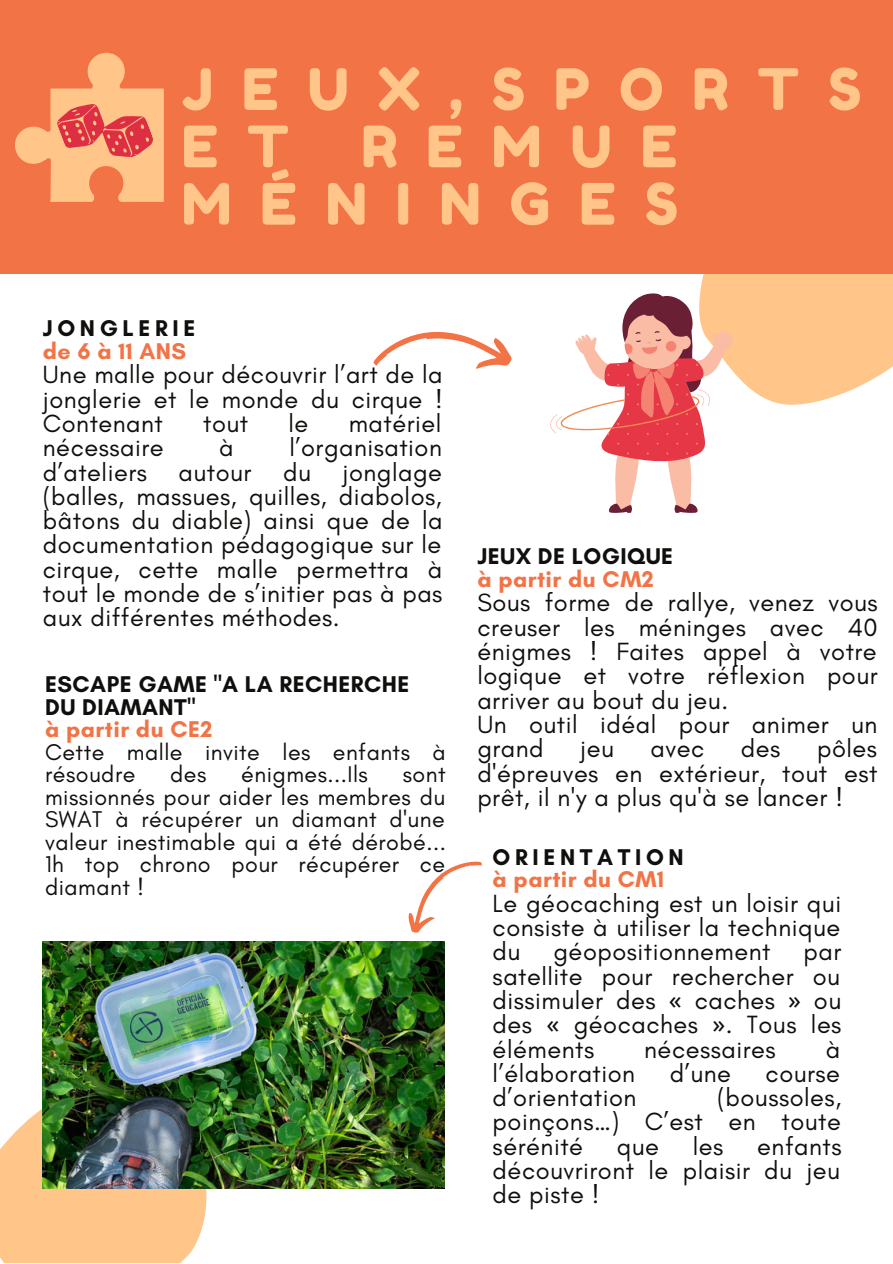
<style>
.page{position:relative;width:893px;height:1264px;background:#fff}
.page>*{position:absolute;margin:0;border:0;box-sizing:border-box;transform-origin:0 0}
.t1{font:57px/57.3px "Fredoka One";letter-spacing:.51em;color:#ffc589}
.t2{font:25.35px/24.3px "Glacial Indifference";letter-spacing:.02em;color:#100f0d;text-align:justify}
.t3{font:23.25px/22.5px "Glacial Indifference";letter-spacing:.02em;color:#100f0d}
.t4{font:700 23.25px/22.5px "Glacial Indifference";letter-spacing:.02em;color:#100f0d}
.t5{font:700 23.25px "Glacial Indifference";letter-spacing:.02em;color:#f27345}
.t6{font:700 23.25px "Glacial Indifference";letter-spacing:.2em;color:#100f0d}
.s1{font-family:"Noto Sans"}
</style>
<div class="page">
<svg style="left:700px;top:274px;width:192px;height:131px;background:#feca94"></svg>
<div style="left:0;top:0;width:892px;height:274px;background:#f27345"></div>
<svg style="left:0;top:1071px;width:221px;height:191px"></svg>
<svg style="left:15px;top:52px;width:149px;height:150px"></svg>
<img style="left:43px;top:941px;width:401px;height:247px">
<svg style="left:408px;top:861px;width:74px;height:71px"></svg>
<svg style="left:373px;top:331px;width:139px;height:38px"></svg>
<svg style="left:550px;top:293px;width:183px;height:220px"></svg>
<h1 class="t1" style="left:182px;top:60px;width:681px">JEUX,SPORTS<br>E T</h1>
<h1 class="t1" style="left:182px;top:118px;width:497px;text-align:right">REMUE<br>MÉNINGES</h1>
<p class="t6" style="left:43px;top:314px;width:154px">JONGLERIE</p>
<p class="t5" style="left:43px;top:337px;width:145px">de 6 à 11 ANS</p>
<p class="t2" style="left:43px;top:363px;width:401px">Une malle pour découvrir l’art de la jonglerie et le monde du cirque !<br>Contenant</p>
<p class="t2" style="left:203px;top:412px;width:47px">tout</p>
<p class="t2" style="left:288px;top:412px;width:21px">le</p>
<p class="t2" style="left:349px;top:412px;width:94px">matériel</p>
<p class="t2" style="left:43px;top:436px;width:401px;text-indent:246px">l’organisation d’ateliers autour du jonglage (balles, massues, quilles, diabolos, bâtons du diable) ainsi que de la documentation pédagogique sur le cirque, cette malle permettra à tout le monde de s’initier pas à pas aux différentes méthodes.</p>
<p class="t2" style="left:43px;top:436px;width:122px">nécessaire</p>
<p class="t2" style="left:219px;top:436px;width:16px">à</p>
<p class="t4" style="left:45px;top:673px;width:365px">ESCAPE GAME "A LA RECHERCHE<br>DU DIAMANT"</p>
<p class="t5" style="left:45px;top:715px;width:169px">à partir du CE2</p>
<p class="t3" style="left:45px;top:741px;width:402px">Cette malle invite les enfants à résoudre</p>
<p class="t3" style="left:170px;top:763px;width:38px">des</p>
<p class="t3" style="left:241px;top:763px;width:128px">énigmes...Ils</p>
<p class="t3" style="left:45px;top:763px;width:402px;text-align:justify;text-indent:357px">sont missionnés pour aider les membres du SWAT à récupérer un diamant d'une valeur inestimable qui a été dérobé...<br>1h top chrono pour récupérer ce diamant !</p>
<p class="t4" style="left:477px;top:545px;width:197px">JEUX DE LOGIQUE</p>
<p class="t5" style="left:477px;top:565px;width:178px">à partir du CM2</p>
<p class="t2" style="left:477px;top:591px;width:402px;text-align:left">Sous forme de rallye, venez vous creuser les méninges avec 40 énigmes ! Faites appel à votre logique et votre réflexion pour arriver au bout du jeu.<br>Un outil idéal pour animer un grand</p>
<p class="t2" style="left:477px;top:737px;width:401px;text-indent:340px">pôles d'épreuves en extérieur, tout est prêt, il n'y a plus qu'à se lancer !</p>
<p class="t2" style="left:580px;top:737px;width:35px">jeu</p>
<p class="t2" style="left:650px;top:737px;width:55px">avec</p>
<p class="t2" style="left:741px;top:737px;width:41px">des</p>
<p class="t6" style="left:492px;top:842px;width:193px">ORIENTATION</p>
<p class="t5" style="left:492px;top:865px;width:173px">à partir du CM1</p>
<p class="t2" style="left:492px;top:891px;width:350px">Le géocaching est un loisir qui consiste à utiliser la technique du</p>
<p class="t2" style="left:553px;top:940px;width:218px">géopositionnement</p>
<p class="t2" style="left:492px;top:940px;width:350px;text-indent:311px">par satellite pour rechercher ou dissimuler des <span class="s1">«</span> caches <span class="s1">»</span> ou des <span class="s1">«</span> géocaches <span class="s1">»</span>. Tous les éléments</p>
<p class="t2" style="left:644px;top:1037px;width:133px">nécessaires</p>
<p class="t2" style="left:825px;top:1037px;width:16px">à</p>
<p class="t2" style="left:492px;top:1061px;width:144px">l’élaboration</p>
<p class="t2" style="left:669px;top:1061px;width:63px">d’une</p>
<p class="t2" style="left:765px;top:1061px;width:76px">course</p>
<p class="t2" style="left:492px;top:1085px;width:145px">d’orientation</p>
<p class="t2" style="left:492px;top:1085px;width:350px;text-indent:224px">(boussoles, poinçons…) C’est en toute sérénité</p>
<p class="t2" style="left:492px;top:1134px;width:350px;text-indent:264px">enfants découvriront le plaisir du jeu de piste !</p>
<p class="t2" style="left:617px;top:1134px;width:44px">que</p>
<p class="t2" style="left:692px;top:1134px;width:32px">les</p>
</div>
